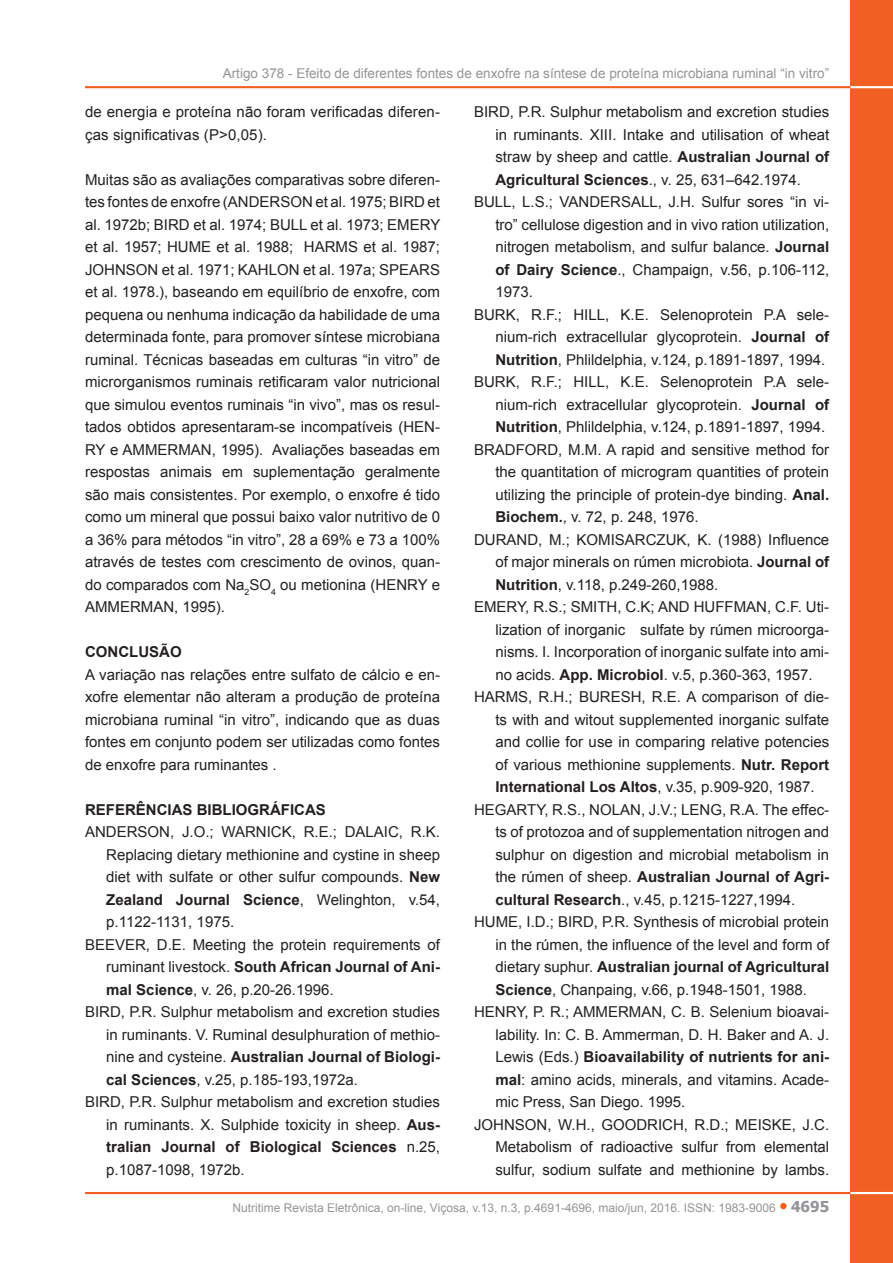
<style>
.page{position:relative;width:893px;height:1263px;background:#fff}
.page>*{position:absolute;margin:0;border:0;box-sizing:border-box;transform-origin:0 0}
.Recuo_referência{font:15px/22.5px "Arial";color:#231f20;text-align:justify}
.Corpo{font:15px/22.5px "Arial";color:#231f20;text-align:justify}
.Títulos{font:700 15px "Arial";color:#231f20}
.t1{font:13.5px "Arial";color:#939598}
.t2{font:12px "Arial";color:#939598}
.s1{font-weight:700}
.s2{font-family:"Tahoma";font-weight:700;font-size:15px}
</style>
<div class="page">
<div style="left:780px;top:1203px;width:7px;height:6px;background:#f26021;border-radius:50%"></div>
<div style="left:850px;top:0;width:43px;height:1263px;background:#f26021"></div>
<hr style="left:837px;top:1192px;width:56px;height:2px;background:#fff">
<hr style="left:85px;top:1192px;width:765px;height:2px;background:#f26021">
<hr style="left:837px;top:86px;width:56px;height:2px;background:#fff">
<hr style="left:85px;top:86px;width:765px;height:2px;background:#f26021">
<p class="t1" style="left:223px;top:64px;width:608px">Artigo 378 - Efeito de diferentes fontes de enxofre na síntese de proteína microbiana ruminal “in vitro”</p>
<p class="Corpo" style="left:85px;top:101px;width:357px">de energia e proteína não foram verificadas diferen&shy;ças significativas (P&gt;0,05).</p>
<p class="Corpo" style="left:85px;top:168px;width:357px">Muitas são as avaliações comparativas sobre diferen&shy;tes fontes de enxofre (ANDERSON et al. 1975; BIRD et al. 1972b; BIRD et al. 1974; BULL et al. 1973; EMERY et al. 1957; HUME et al. 1988; HARMS et al. 1987; JOHNSON et al. 1971; KAHLON et al. 197a; SPEARS et al. 1978.), baseando em equilíbrio de enxofre, com pequena ou nenhuma indicação da habilidade de uma determinada fonte, para promover síntese microbiana ruminal. Técnicas baseadas em culturas “in vitro” de microrganismos ruminais retificaram valor nutricional que simulou eventos ruminais “in vivo”, mas os resul&shy;tados obtidos apresentaram-se incompatíveis (HEN-RY e AMMERMAN, 1995). Avaliações baseadas em respostas animais em suplementação geralmente são mais consistentes. Por exemplo, o enxofre é tido como um mineral que possui baixo valor nutritivo de 0 a 36% para métodos “in vitro”, 28 a 69% e 73 a 100% através de testes com crescimento de ovinos, quan&shy;do comparados com Na<sub>2</sub>SO<sub>4</sub> ou metionina (HENRY e AMMERMAN, 1995).</p>
<p class="Títulos" style="left:85px;top:642px;width:98px">CONCLUSÃO</p>
<p class="Corpo" style="left:85px;top:663px;width:357px">A variação nas relações entre sulfato de cálcio e en&shy;xofre elementar não alteram a produção de proteína microbiana ruminal “in vitro”, indicando que as duas fontes em conjunto podem ser utilizadas como fontes de enxofre para ruminantes .</p>
<p class="Títulos" style="left:85px;top:799px;width:242px">REFERÊNCIAS BIBLIOGRÁFICAS</p>
<p class="Recuo_referência" style="left:106px;top:821px;width:335px;text-indent:-21px">ANDERSON, J.O.; WARNICK, R.E.; DALAIC, R.K.<br>Replacing dietary methionine and cystine in sheep diet with sulfate or other sulfur compounds. <span class="s1">New Zealand Journal Science</span>, Welinghton, v.54, p.1122-1131, 1975.</p>
<p class="Recuo_referência" style="left:106px;top:933px;width:335px;text-indent:-21px">BEEVER, D.E. Meeting the protein requirements of ruminant livestock. <span class="s1">South African Journal of Ani&shy;mal Science</span>, v. 26, p.20-26.1996.</p>
<p class="Recuo_referência" style="left:106px;top:1001px;width:335px;text-indent:-21px">BIRD, P.R. Sulphur metabolism and excretion studies in ruminants. V. Ruminal desulphuration of methio&shy;nine and cysteine. <span class="s1">Australian Journal of Biologi&shy;cal Sciences</span>, v.25, p.185-193,1972a.</p>
<p class="Recuo_referência" style="left:106px;top:1091px;width:335px;text-indent:-21px">BIRD, P.R. Sulphur metabolism and excretion studies in ruminants. X. Sulphide toxicity in sheep. <span class="s1">Aus&shy;tralian Journal of Biological Sciences</span> n.25, p.1087-1098, 1972b.</p>
<p class="Recuo_referência" style="left:495px;top:101px;width:335px;text-indent:-21px">BIRD, P.R. Sulphur metabolism and excretion studies in ruminants. XIII. Intake and utilisation of wheat straw by sheep and cattle. <span class="s1">Australian Journal of Agricultural Sciences</span>., v. 25, 631–642.1974.</p>
<p class="Recuo_referência" style="left:495px;top:191px;width:335px;text-indent:-21px">BULL, L.S.; VANDERSALL, J.H. Sulfur sores “in vi&shy;tro” cellulose digestion and in vivo ration utilization, nitrogen metabolism, and sulfur balance. <span class="s1">Journal of Dairy Science</span>., Champaign, v.56, p.106-112, 1973.</p>
<p class="Recuo_referência" style="left:495px;top:303px;width:335px;text-indent:-21px">BURK, R.F.; HILL, K.E. Selenoprotein P.A sele&shy;nium-rich extracellular glycoprotein. <span class="s1">Journal of Nutrition</span>, Phlildelphia, v.124, p.1891-1897, 1994.</p>
<p class="Recuo_referência" style="left:495px;top:371px;width:335px;text-indent:-21px">BURK, R.F.; HILL, K.E. Selenoprotein P.A sele&shy;nium-rich extracellular glycoprotein. <span class="s1">Journal of Nutrition</span>, Phlildelphia, v.124, p.1891-1897, 1994.</p>
<p class="Recuo_referência" style="left:495px;top:438px;width:335px;text-indent:-21px">BRADFORD, M.M. A rapid and sensitive method for the quantitation of microgram quantities of protein utilizing the principle of protein-dye binding. <span class="s1">Anal.<br>Biochem.</span>, v. 72, p. 248, 1976.</p>
<p class="Recuo_referência" style="left:495px;top:528px;width:335px;text-indent:-21px">DURAND, M.; KOMISARCZUK, K. (1988) Influence of major minerals on rúmen microbiota. <span class="s1">Journal of Nutrition</span>, v.118, p.249-260,1988.</p>
<p class="Recuo_referência" style="left:495px;top:596px;width:335px;text-indent:-21px">EMERY, R.S.; SMITH, C.K; AND HUFFMAN, C.F. Uti&shy;lization of inorganic sulfate by rúmen microorga&shy;nisms. I. Incorporation of inorganic sulfate into ami&shy;no acids. <span class="s1">App. Microbiol</span>. v.5, p.360-363, 1957.</p>
<p class="Recuo_referência" style="left:495px;top:686px;width:335px;text-indent:-21px">HARMS, R.H.; BURESH, R.E. A comparison of die&shy;ts with and witout supplemented inorganic sulfate and collie for use in comparing relative potencies of various methionine supplements. <span class="s1">Nutr. Report International Los Altos</span>, v.35, p.909-920, 1987.</p>
<p class="Recuo_referência" style="left:495px;top:798px;width:335px;text-indent:-21px">HEGARTY, R.S., NOLAN, J.V.; LENG, R.A. The effec&shy;ts of protozoa and of supplementation nitrogen and sulphur on digestion and microbial metabolism in the rúmen of sheep. <span class="s1">Australian Journal of Agri&shy;cultural Research</span>., v.45, p.1215-1227,1994.</p>
<p class="Recuo_referência" style="left:495px;top:911px;width:335px;text-indent:-21px">HUME, I.D.; BIRD, P.R. Synthesis of microbial protein in the rúmen, the influence of the level and form of dietary suphur. <span class="s1">Australian journal of Agricultural Science</span>, Chanpaing, v.66, p.1948-1501, 1988.</p>
<p class="Recuo_referência" style="left:495px;top:1001px;width:335px;text-indent:-21px">HENRY, P. R.; AMMERMAN, C. B. Selenium bioavai&shy;lability. In: C. B. Ammerman, D. H. Baker and A. J.<br>Lewis (Eds.) <span class="s1">Bioavailability of nutrients for ani&shy;mal</span>: amino acids, minerals, and vitamins. Acade&shy;mic Press, San Diego. 1995.</p>
<p class="Recuo_referência" style="left:495px;top:1113px;width:335px;text-indent:-21px">JOHNSON, W.H., GOODRICH, R.D.; MEISKE, J.C.<br>Metabolism of radioactive sulfur from elemental sulfur, sodium sulfate and methionine by lambs.</p>
<p class="t2" style="left:233px;top:1199px;width:598px">Nutritime Revista Eletrônica, on-line, Viçosa, v.13, n.3, p.4691-4696, maio/jun, 2016. ISSN: 1983-9006 <span class="s2">4695</span></p>
</div>
